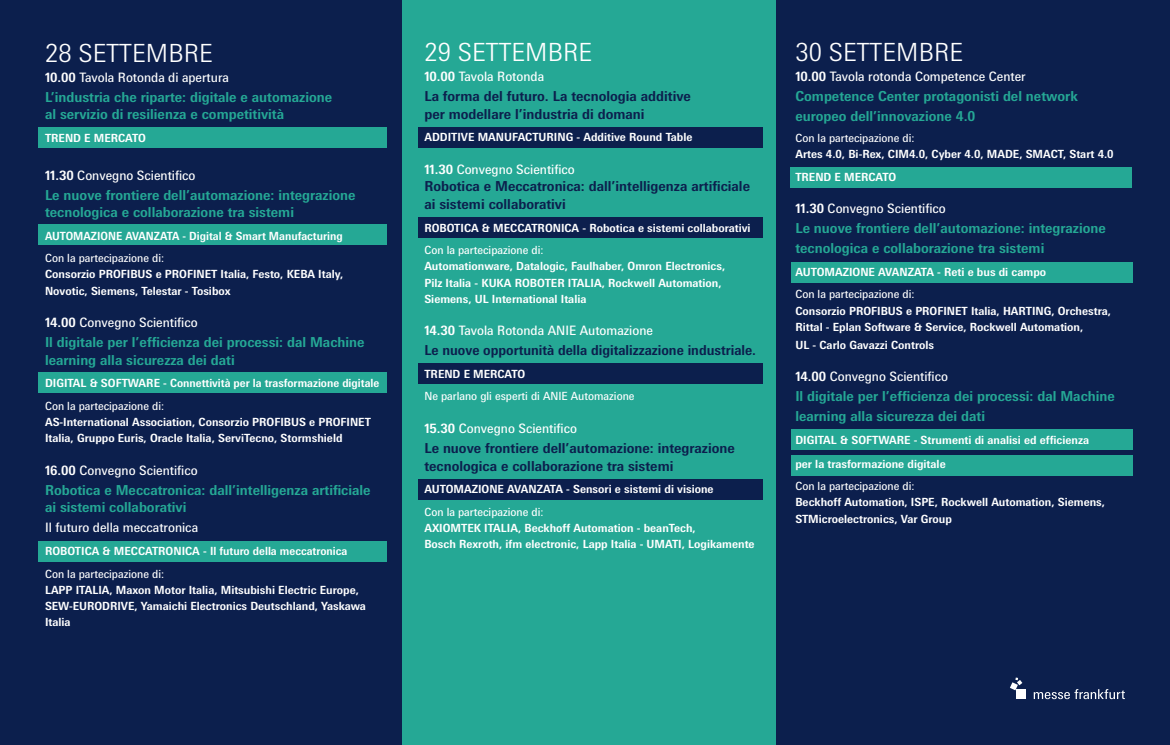
<style>
.page{position:relative;width:1170px;height:745px;background:#fff}
.page>*{position:absolute;margin:0;border:0;box-sizing:border-box;transform-origin:0 0}
.t1{font:300 25px "Messe Univers";color:#fff}
.t2{font:700 13.75px/17.5px "Messe Univers";color:#25a895}
.t3{font:700 13.75px/17.5px "Messe Univers";color:#0c1f4d}
.t4{font:13px "Messe Univers";color:#fff}
.t5{font:700 11.25px/16.2px "Messe Univers";color:#fff}
.t6{font:11.25px "Messe Univers";color:#fff}
.s1{font-weight:700}
</style>
<div class="page">
<div style="left:0;top:0;width:402px;height:744px;background:#0c1f4d"></div>
<div style="left:38px;top:224px;width:348px;height:21px;background:#25a895"></div>
<div style="left:38px;top:128px;width:348px;height:20px;background:#25a895"></div>
<div style="left:38px;top:372px;width:348px;height:21px;background:#25a895"></div>
<div style="left:38px;top:540px;width:348px;height:21px;background:#25a895"></div>
<div style="left:768px;top:0;width:401px;height:744px;background:#0c1f4d"></div>
<div style="left:402px;top:0;width:373px;height:744px;background:#25a895"></div>
<div style="left:418px;top:128px;width:344px;height:20px;background:#0c1f4d"></div>
<div style="left:418px;top:217px;width:344px;height:20px;background:#0c1f4d"></div>
<div style="left:418px;top:363px;width:344px;height:20px;background:#0c1f4d"></div>
<div style="left:418px;top:479px;width:344px;height:21px;background:#0c1f4d"></div>
<div style="left:790px;top:262px;width:342px;height:21px;background:#25a895"></div>
<div style="left:790px;top:429px;width:342px;height:20px;background:#25a895"></div>
<div style="left:790px;top:454px;width:342px;height:21px;background:#25a895"></div>
<div style="left:1016px;top:688px;width:10px;height:10px;background:#fff"></div>
<svg style="left:1009px;top:681px;width:8px;height:9px"></svg>
<svg style="left:1015px;top:677px;width:7px;height:7px"></svg>
<svg style="left:1033px;top:689px;width:91px;height:9px"></svg>
<div style="left:790px;top:167px;width:342px;height:21px;background:#25a895"></div>
<h1 class="t1" style="left:45px;top:37px;width:169px">28 SETTEMBRE</h1>
<p class="t4" style="left:45px;top:69px;width:185px"><span class="s1">10.00</span> Tavola Rotonda di apertura</p>
<p class="t2" style="left:45px;top:88px;width:289px">L’industria che riparte: digitale e automazione al servizio di resilienza e competitività</p>
<p class="t5" style="left:45px;top:129px;width:102px">TREND E MERCATO</p>
<p class="t4" style="left:45px;top:167px;width:152px"><span class="s1">11.30</span> Convegno Scientifico</p>
<p class="t2" style="left:45px;top:185px;width:312px">Le nuove frontiere dell’automazione: integrazione tecnologica e collaborazione tra sistemi</p>
<p class="t5" style="left:45px;top:227px;width:299px">AUTOMAZIONE AVANZATA - Digital &amp; Smart Manufacturing</p>
<p class="t6" style="left:45px;top:251px;width:121px">Con la partecipazione di:</p>
<p class="t5" style="left:45px;top:266px;width:300px">Consorzio PROFIBUS e PROFINET Italia, Festo, KEBA Italy,<br>Novotic, Siemens, Telestar - Tosibox</p>
<p class="t4" style="left:45px;top:314px;width:154px"><span class="s1">14.00</span> Convegno Scientifico</p>
<p class="t2" style="left:45px;top:333px;width:321px">Il digitale per l’efficienza dei processi: dal Machine learning alla sicurezza dei dati</p>
<p class="t5" style="left:45px;top:375px;width:336px">DIGITAL &amp; SOFTWARE - Connettività per la trasformazione digitale</p>
<p class="t6" style="left:45px;top:398px;width:121px">Con la partecipazione di:</p>
<p class="t5" style="left:45px;top:413px;width:327px">AS-International Association, Consorzio PROFIBUS e PROFINET<br>Italia, Gruppo Euris, Oracle Italia, ServiTecno, Stormshield</p>
<p class="t4" style="left:45px;top:462px;width:154px"><span class="s1">16.00</span> Convegno Scientifico</p>
<p class="t2" style="left:45px;top:480px;width:327px">Robotica e Meccatronica: dall’intelligenza artificiale ai sistemi collaborativi</p>
<p class="t4" style="left:45px;top:519px;width:155px">Il futuro della meccatronica</p>
<p class="t5" style="left:45px;top:542px;width:304px">ROBOTICA &amp; MECCATRONICA - Il futuro della meccatronica</p>
<p class="t6" style="left:45px;top:566px;width:121px">Con la partecipazione di:</p>
<p class="t5" style="left:45px;top:581px;width:322px">LAPP ITALIA, Maxon Motor Italia, Mitsubishi Electric Europe,<br>SEW-EURODRIVE, Yamaichi Electronics Deutschland, Yaskawa<br>Italia</p>
<h1 class="t1" style="left:424px;top:37px;width:169px">29 SETTEMBRE</h1>
<p class="t4" style="left:424px;top:68px;width:121px"><span class="s1">10.00</span> Tavola Rotonda</p>
<p class="t3" style="left:424px;top:87px;width:268px">La forma del futuro. La tecnologia additive per modellare l’industria di domani</p>
<p class="t5" style="left:424px;top:129px;width:269px">ADDITIVE MANUFACTURING - Additive Round Table</p>
<p class="t4" style="left:424px;top:161px;width:152px"><span class="s1">11.30</span> Convegno Scientifico</p>
<p class="t3" style="left:424px;top:177px;width:327px">Robotica e Meccatronica: dall’intelligenza artificiale ai sistemi collaborativi</p>
<p class="t5" style="left:424px;top:219px;width:328px">ROBOTICA &amp; MECCATRONICA - Robotica e sistemi collaborativi</p>
<p class="t6" style="left:424px;top:243px;width:121px">Con la partecipazione di:</p>
<p class="t5" style="left:424px;top:258px;width:302px">Automationware, Datalogic, Faulhaber, Omron Electronics,<br>Pilz Italia - KUKA ROBOTER ITALIA, Rockwell Automation,<br>Siemens, UL International Italia</p>
<p class="t4" style="left:424px;top:322px;width:230px"><span class="s1">14.30</span> Tavola Rotonda ANIE Automazione</p>
<p class="t3" style="left:424px;top:341px;width:333px">Le nuove opportunità della digitalizzazione industriale.</p>
<p class="t5" style="left:424px;top:365px;width:102px">TREND E MERCATO</p>
<p class="t6" style="left:424px;top:389px;width:212px">Ne parlano gli esperti di ANIE Automazione</p>
<p class="t4" style="left:424px;top:420px;width:154px"><span class="s1">15.30</span> Convegno Scientifico</p>
<p class="t3" style="left:424px;top:439px;width:312px">Le nuove frontiere dell’automazione: integrazione tecnologica e collaborazione tra sistemi</p>
<p class="t5" style="left:424px;top:480px;width:291px">AUTOMAZIONE AVANZATA - Sensori e sistemi di visione</p>
<p class="t6" style="left:424px;top:504px;width:121px">Con la partecipazione di:</p>
<p class="t5" style="left:424px;top:519px;width:332px">AXIOMTEK ITALIA, Beckhoff Automation - beanTech,<br>Bosch Rexroth, ifm electronic, Lapp Italia - UMATI, Logikamente</p>
<h1 class="t1" style="left:795px;top:36px;width:169px">30 SETTEMBRE</h1>
<p class="t4" style="left:795px;top:68px;width:232px"><span class="s1">10.00</span> Tavola rotonda Competence Center</p>
<p class="t2" style="left:795px;top:85px;width:284px;line-height:20px">Competence Center protagonisti del network europeo dell’innovazione 4.0</p>
<p class="t6" style="left:795px;top:131px;width:121px">Con la partecipazione di:</p>
<p class="t5" style="left:795px;top:143px;width:320px;line-height:22.5px">Artes 4.0, Bi-Rex, CIM4.0, Cyber 4.0, MADE, SMACT, Start 4.0<br>TREND E MERCATO</p>
<p class="t4" style="left:795px;top:200px;width:152px"><span class="s1">11.30</span> Convegno Scientifico</p>
<p class="t2" style="left:795px;top:218px;width:312px;line-height:20px">Le nuove frontiere dell’automazione: integrazione tecnologica e collaborazione tra sistemi</p>
<p class="t5" style="left:795px;top:263px;width:252px">AUTOMAZIONE AVANZATA - Reti e bus di campo</p>
<p class="t6" style="left:795px;top:287px;width:121px">Con la partecipazione di:</p>
<p class="t5" style="left:795px;top:302px;width:317px">Consorzio PROFIBUS e PROFINET Italia, HARTING, Orchestra,<br>Rittal - Eplan Software &amp; Service, Rockwell Automation,</p>
<p class="t5" style="left:795px;top:336px;width:140px">UL - Carlo Gavazzi Controls</p>
<p class="t4" style="left:795px;top:368px;width:154px"><span class="s1">14.00</span> Convegno Scientifico</p>
<p class="t2" style="left:795px;top:386px;width:321px;line-height:20px">Il digitale per l’efficienza dei processi: dal Machine learning alla sicurezza dei dati</p>
<p class="t5" style="left:795px;top:427px;width:295px;line-height:23.8px">DIGITAL &amp; SOFTWARE - Strumenti di analisi ed efficienza per la trasformazione digitale</p>
<p class="t6" style="left:795px;top:478px;width:121px">Con la partecipazione di:</p>
<p class="t5" style="left:795px;top:493px;width:311px">Beckhoff Automation, ISPE, Rockwell Automation, Siemens,<br>STMicroelectronics, Var Group</p>
</div>
